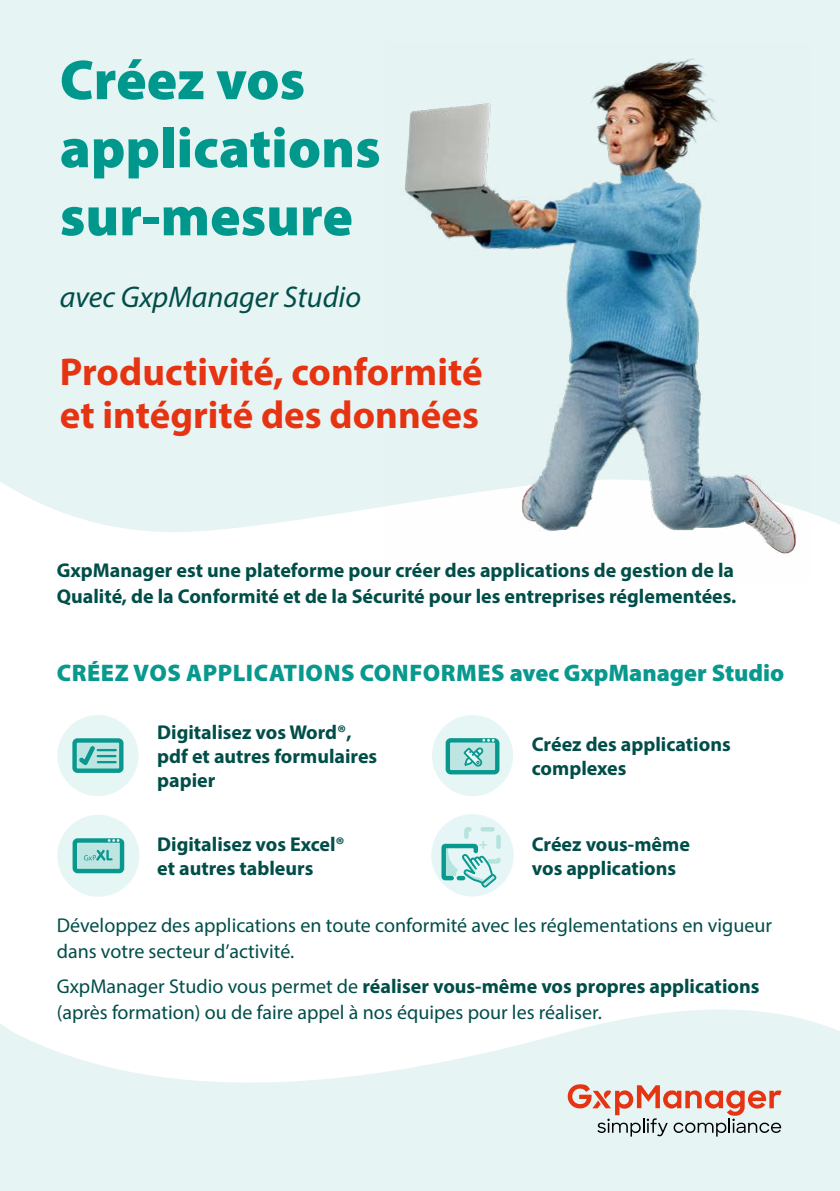
<style>
.page{position:relative;width:840px;height:1191px;background:#fff}
.page>*{position:absolute;margin:0;border:0;box-sizing:border-box;transform-origin:0 0}
.t1{font:900 56.6px/68px "Myriad Pro";color:#00978d}
.t2{font:700 38.8px/43.2px "Myriad Pro";color:#e63312}
.t3{font:italic 30px "Myriad Pro";color:#014e49}
.t4{font:900 24px "Myriad Pro";letter-spacing:.02em;color:#08988e}
.t5{font:700 20px/24px "Myriad Pro";color:#014e49}
.t6{font:20px/26px "Myriad Pro";color:#014e49}
.s1{font-weight:700}
</style>
<div class="page">
<div style="left:0;top:0;width:839px;height:532px;background:#e7f4f4"></div>
<div style="left:0;top:1109px;width:839px;height:82px;background:#e7f4f4"></div>
<svg style="left:0;top:1009px;width:839px;height:100px;fill:#e7f4f4"></svg>
<svg style="left:567px;top:1084px;width:214px;height:52px"></svg>
<img style="left:386px;top:43px;width:424px;height:513px">
<div style="left:57px;top:814px;width:82px;height:82px;background:#e6f6f5;border-radius:50%"></div>
<div style="left:75px;top:840px;width:47px;height:31px;background:#bee5e2;border-radius:3px"></div>
<div style="left:72px;top:838px;width:52px;height:35px;border:4px solid #08988e;border-radius:3px"></div>
<svg style="left:84px;top:850px;width:28px;height:10px"></svg>
<svg style="left:108px;top:839px;width:11px;height:3px"></svg>
<div style="left:57px;top:715px;width:81px;height:81px;background:#e6f6f5;border-radius:50%"></div>
<div style="left:75px;top:740px;width:46px;height:30px;background:#bee5e2;border-radius:3px"></div>
<div style="left:72px;top:738px;width:51px;height:35px;border:4px solid #08988e;border-radius:3px"></div>
<svg style="left:79px;top:746px;width:38px;height:19px"></svg>
<div style="left:432px;top:715px;width:81px;height:81px;background:#e6f6f5;border-radius:50%"></div>
<div style="left:447px;top:740px;width:50px;height:32px;background:#bee5e2;border-radius:3px"></div>
<div style="left:445px;top:738px;width:54px;height:36px;border:4px solid #08988e;border-radius:3px"></div>
<svg style="left:461px;top:739px;width:33px;height:36px"></svg>
<div style="left:431px;top:814px;width:82px;height:82px;background:#e6f5f5;border-radius:50%"></div>
<svg style="left:441px;top:827px;width:59px;height:60px"></svg>
<h1 class="t1" style="left:60px;top:44px;width:322px">Créez vos applications sur-mesure</h1>
<h3 class="t3" style="left:60px;top:278px;width:302px">avec GxpManager Studio</h3>
<h2 class="t2" style="left:60px;top:349px;width:424px">Productivité, conformité et intégrité des données</h2>
<p class="t5" style="left:57px;top:557px;width:680px;line-height:26px">GxpManager est une plateforme pour créer des applications de gestion de la<br>Qualité, de la Conformité et de la Sécurité pour les entreprises réglementées.</p>
<p class="t4" style="left:57px;top:656px;width:728px">CRÉEZ VOS APPLICATIONS CONFORMES avec GxpManager Studio</p>
<p class="t5" style="left:157px;top:719px;width:221px">Digitalisez vos Word®, pdf et autres formulaires papier</p>
<p class="t5" style="left:157px;top:832px;width:189px">Digitalisez vos Excel® et autres tableurs</p>
<p class="t5" style="left:531px;top:731px;width:200px">Créez des applications complexes</p>
<p class="t5" style="left:531px;top:831px;width:159px">Créez vous-même vos applications</p>
<p class="t6" style="left:57px;top:911px;width:716px">Développez des applications en toute conformité avec les réglementations en vigueur dans votre secteur d’activité.</p>
<p class="t6" style="left:57px;top:972px;width:703px">GxpManager Studio vous permet de <span class="s1">réaliser vous-même vos propres applications </span>(après formation) ou de faire appel à nos équipes pour les réaliser.</p>
</div>
